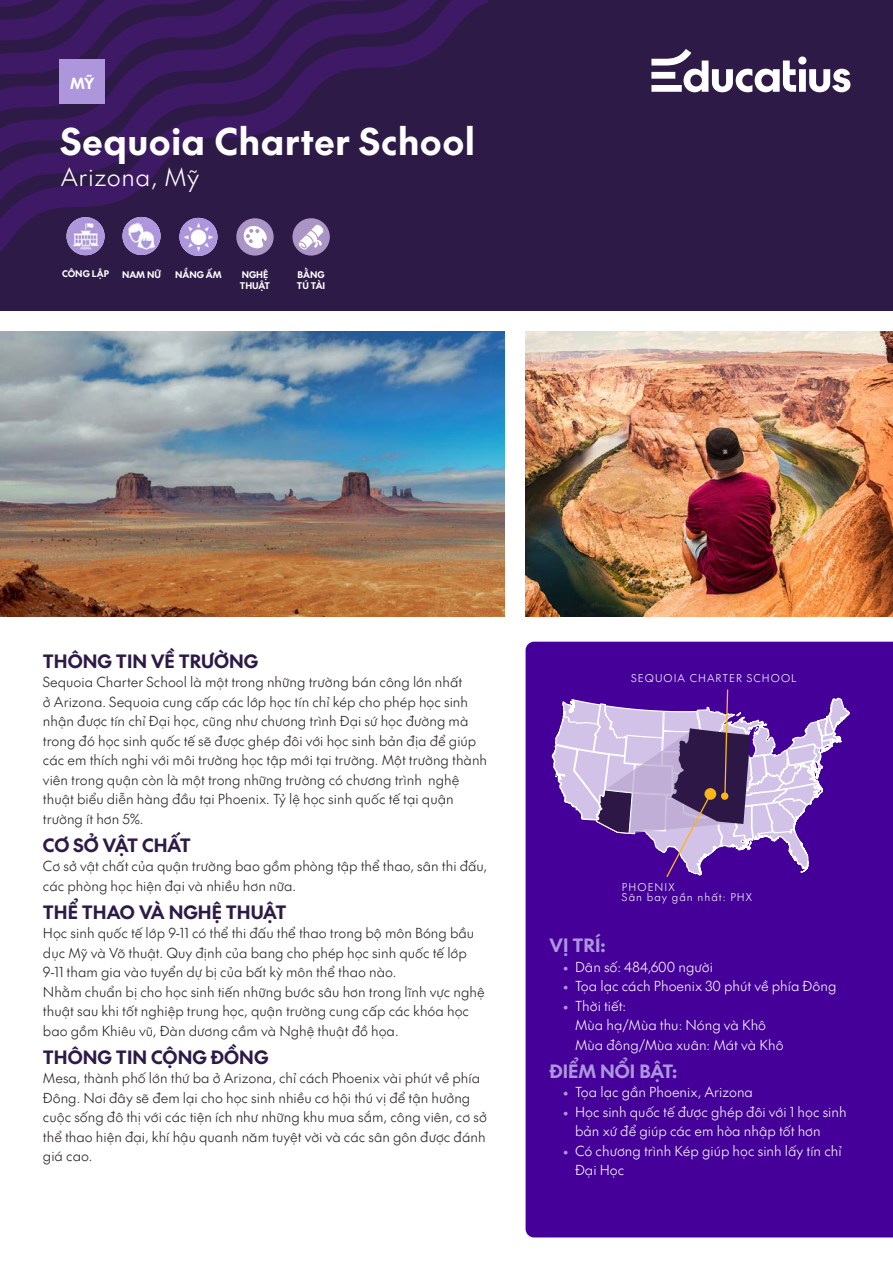
<style>
.page{position:relative;width:893px;height:1263px;background:#fff}
.page>*{position:absolute;margin:0;border:0;box-sizing:border-box;transform-origin:0 0}
.t1{font:36px "SVN The Future Bold";letter-spacing:.025em;color:#fff}
.t2{font:24px "SVN The Future Light";letter-spacing:.025em;color:#fff}
.School_profile{font:18px "SVN The Future Bold";color:#2e1a47}
.Small_title_1{font:18px "SVN The Future Bold";color:#ad96dc}
.t3{font:15px "SVN The Future Bold";color:#fff}
.School_profile-2{font:13.5px/19.5px "SVN The Future Light";color:#231f20}
.t4{font:13.5px/19.5px "SVN The Future Light";color:#fff}
.t5{font:10.5px "SVN The Future Light";letter-spacing:.1em;color:#fff}
.t6{font:9px/10.5px "SVN The Future Bold";color:#fff}
.s1{font-family:"The Future";font-weight:300;color:#ad96dc}
</style>
<div class="page">
<div style="left:0;top:0;width:893px;height:310px;background:#2e1a47"></div>
<svg style="left:0;top:0;width:487px;height:256px"></svg>
<img style="left:67px;top:217px;width:38px;height:38px;border-radius:19px">
<img style="left:0;top:332px;width:504px;height:285px">
<img style="left:526px;top:332px;width:367px;height:285px">
<div style="left:60px;top:60px;width:45px;height:44px;background:#ad96dc"></div>
<div style="left:526px;top:642px;width:367px;height:595px;background:#409"></div>
<svg style="left:651px;top:49px;width:199px;height:43px"></svg>
<img style="left:122px;top:217px;width:39px;height:38px;border-radius:19px">
<img style="left:179px;top:218px;width:38px;height:38px;border-radius:19px">
<img style="left:236px;top:218px;width:38px;height:38px;border-radius:19px">
<svg style="left:550px;top:688px;width:301px;height:207px;background:#7f57b0"></svg>
<img style="left:292px;top:218px;width:38px;height:38px;border-radius:19px">
<p class="t3" style="left:70px;top:71px;width:26px">MỸ</p>
<p class="t1" style="left:61px;top:112px;width:415px">Sequoia Charter School</p>
<p class="t2" style="left:61px;top:159px;width:140px">Arizona, Mỹ</p>
<p class="t6" style="left:62px;top:268px;width:48px">CÔNG LẬP</p>
<p class="t6" style="left:122px;top:269px;width:41px">NAM NỮ</p>
<p class="t6" style="left:175px;top:269px;width:48px">NẮNG ẤM</p>
<p class="t6" style="left:240px;top:269px;width:32px">NGHỆ<br>THUẬT</p>
<p class="t6" style="left:298px;top:269px;width:28px">BẰNG</p>
<p class="t6" style="left:297px;top:279px;width:30px">TÚ TÀI</p>
<p class="School_profile" style="left:43px;top:647px;width:217px">THÔNG TIN VỀ TRƯỜNG</p>
<p class="School_profile-2" style="left:43px;top:672px;width:446px">Sequoia Charter School là một trong những trường bán công lớn nhất<br>ở Arizona. Sequoia cung cấp các lớp học tín chỉ kép cho phép học sinh nhận được tín chỉ Đại học, cũng như chương trình Đại sứ học đường mà trong đó học sinh quốc tế sẽ được ghép đôi với học sinh bản địa để giúp các em thích nghi với môi trường học tập mới tại trường. Một trường thành viên trong quận còn là một trong những trường có chương trình nghệ thuật biểu diễn hàng đầu tại Phoenix. Tỷ lệ học sinh quốc tế tại quận trường ít hơn 5%.</p>
<p class="School_profile" style="left:43px;top:831px;width:149px">CƠ SỞ VẬT CHẤT</p>
<p class="School_profile-2" style="left:43px;top:856px;width:446px">Cơ sở vật chất của quận trường bao gồm phòng tập thể thao, sân thi đấu, các phòng học hiện đại và nhiều hơn nữa.</p>
<p class="School_profile" style="left:43px;top:898px;width:245px">THỂ THAO VÀ NGHỆ THUẬT</p>
<p class="School_profile-2" style="left:43px;top:923px;width:433px">Học sinh quốc tế lớp 9-11 có thể thi đấu thể thao trong bộ môn Bóng bầu dục Mỹ và Võ thuật. Quy định của bang cho phép học sinh quốc tế lớp<br>9-11 tham gia vào tuyển dự bị của bất kỳ môn thể thao nào.</p>
<p class="School_profile-2" style="left:43px;top:981px;width:443px">Nhằm chuẩn bị cho học sinh tiến những bước sâu hơn trong lĩnh vực nghệ thuật sau khi tốt nghiệp trung học, quận trường cung cấp các khóa học bao gồm Khiêu vũ, Đàn dương cầm và Nghệ thuật đồ họa.</p>
<p class="School_profile" style="left:43px;top:1043px;width:227px">THÔNG TIN CỘNG ĐỒNG</p>
<p class="School_profile-2" style="left:43px;top:1068px;width:445px">Mesa, thành phố lớn thứ ba ở Arizona, chỉ cách Phoenix vài phút về phía Đông. Nơi đây sẽ đem lại cho học sinh nhiều cơ hội thú vị để tận hưởng cuộc sống đô thị với các tiện ích như những khu mua sắm, công viên, cơ sở thể thao hiện đại, khí hậu quanh năm tuyệt vời và các sân gôn được đánh giá cao.</p>
<p class="t5" style="left:631px;top:670px;width:167px">SEQUOIA CHARTER SCHOOL</p>
<p class="t5" style="left:622px;top:879px;width:54px">PHOENIX</p>
<p class="t5" style="left:622px;top:889px;width:132px">Sân bay gần nhất: PHX</p>
<p class="Small_title_1" style="left:550px;top:931px;width:58px">VỊ TRÍ:</p>
<p class="t4" style="left:562px;top:956px;width:152px"><span class="s1">•</span> Dân số: 484,600 người</p>
<p class="t4" style="left:562px;top:975px;width:276px"><span class="s1">•</span> Tọa lạc cách Phoenix 30 phút về phía Đông</p>
<p class="t4" style="left:575px;top:995px;width:210px;text-indent:-13px"><span class="s1">•</span> Thời tiết:<br>Mùa hạ/Mùa thu: Nóng và Khô<br>Mùa đông/Mùa xuân: Mát và Khô</p>
<p class="Small_title_1" style="left:550px;top:1056px;width:129px">ĐIỂM NỔI BẬT:</p>
<p class="t4" style="left:562px;top:1081px;width:192px"><span class="s1">•</span> Tọa lạc gần Phoenix, Arizona</p>
<p class="t4" style="left:575px;top:1101px;width:273px;text-indent:-13px"><span class="s1">•</span> Học sinh quốc tế được ghép đôi với 1 học sinh bản xứ để giúp các em hòa nhập tốt hơn</p>
<p class="t4" style="left:575px;top:1140px;width:268px;text-indent:-13px"><span class="s1">•</span> Có chương trình Kép giúp học sinh lấy tín chỉ<br>Đại Học</p>
</div>
